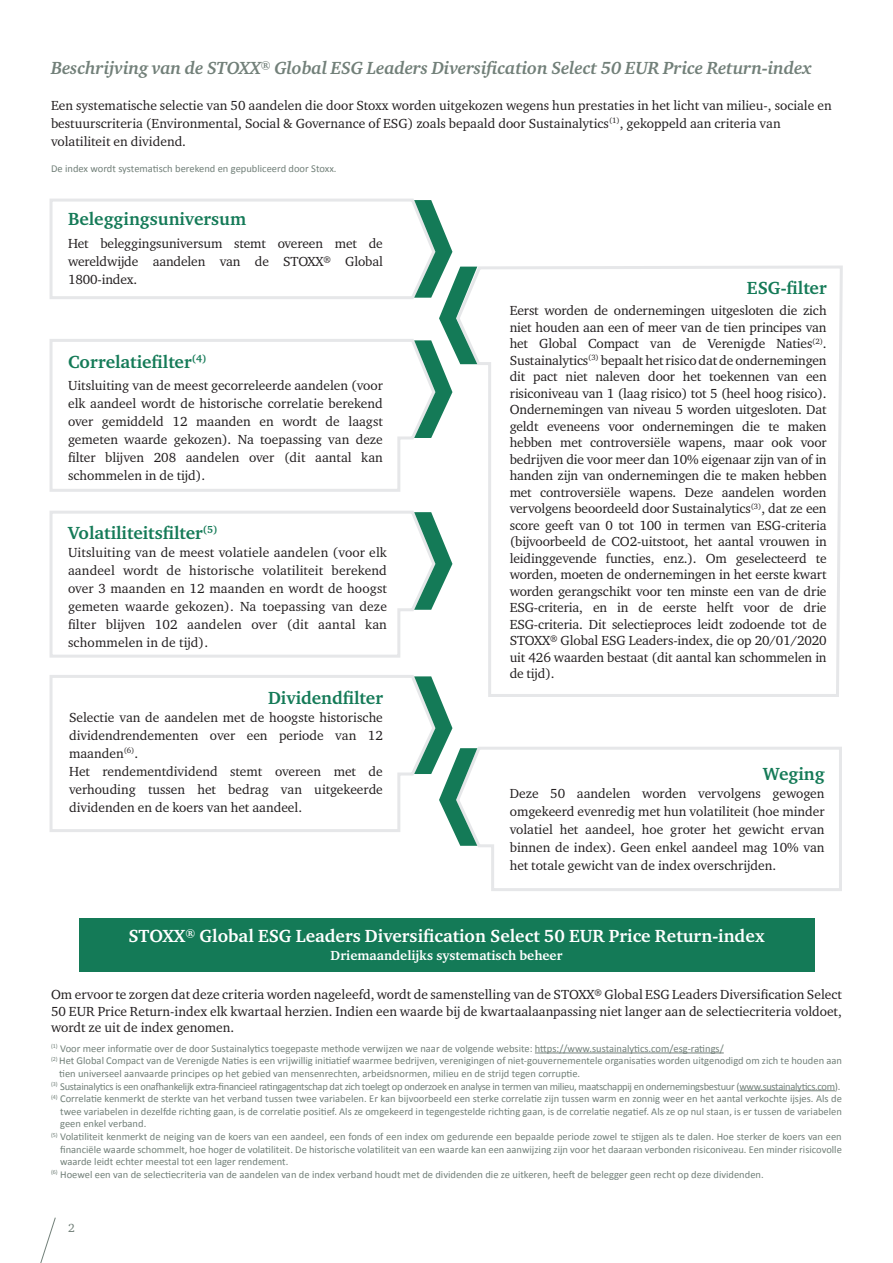
<style>
.page{position:relative;width:893px;height:1263px;background:#fff}
.page>*{position:absolute;margin:0;border:0;box-sizing:border-box;transform-origin:0 0}
.t1{font:700 18px "Charter ITC Pro";color:#147a57}
.t2{font:italic 700 18px "Charter ITC Pro";letter-spacing:-.01em;color:#728079}
.t3{font:700 18px "Charter ITC Pro";color:#fff}
.t4{font:13.5px/16.5px "Charter ITC Pro";color:#231f20;text-align:justify}
.t5{font:700 13.5px "Charter ITC Pro";color:#fff}
.t6{font:12px "Charter";color:#728079}
.t7{font:10.5px "Calibri";color:#728079}
.t8{font:10.5px "Calibri";letter-spacing:-.03em;color:#728079}
</style>
<div class="page">
<div style="left:79px;top:918px;width:735px;height:54px;background:#147a57"></div>
<hr style="left:535px;top:1052px;width:189px;height:1px;background:#728079">
<hr style="left:739px;top:1090px;width:96px;height:1px;background:#728079">
<svg style="left:477px;top:265px;width:366px;height:432px"></svg>
<svg style="left:49px;top:438px;width:365px;height:54px"></svg>
<svg style="left:49px;top:511px;width:365px;height:147px"></svg>
<svg style="left:49px;top:675px;width:365px;height:157px"></svg>
<svg style="left:477px;top:747px;width:365px;height:144px"></svg>
<svg style="left:49px;top:198px;width:428px;height:240px"></svg>
<svg style="left:414px;top:512px;width:38px;height:98px"></svg>
<svg style="left:414px;top:676px;width:63px;height:170px"></svg>
<svg style="left:40px;top:1217px;width:16px;height:46px"></svg>
<h1 class="t2" style="left:51px;top:56px;width:762px">Beschrijving van de STOXX® Global ESG Leaders Diversification Select 50 EUR Price Return-index</h1>
<p class="t4" style="left:51px;top:96px;width:782px;line-height:18px;text-align:left">Een systematische selectie van 50 aandelen die door Stoxx worden uitgekozen wegens hun prestaties in het licht van milieu-, sociale en bestuurscriteria (Environmental, Social &amp; Governance of ESG) zoals bepaald door Sustainalytics<sup>(1)</sup>, gekoppeld aan criteria van volatiliteit en dividend.</p>
<p class="t7" style="left:51px;top:161px;width:287px">De index wordt systematisch berekend en gepubliceerd door Stoxx.</p>
<h1 class="t1" style="left:68px;top:208px;width:180px">Beleggingsuniversum</h1>
<p class="t4" style="left:68px;top:234px;width:316px;line-height:18px">Het beleggingsuniversum stemt overeen met de wereldwijde aandelen van de STOXX® Global 1800-index.</p>
<h1 class="t1" style="left:747px;top:277px;width:81px">ESG-filter</h1>
<p class="t4" style="left:510px;top:302px;width:318px">Eerst worden de ondernemingen uitgesloten die zich niet houden aan een of meer van de tien principes van het Global Compact van de Verenigde Naties<sup>(2)</sup>.<br>Sustainalytics<sup>(3)</sup> bepaalt het risico dat de ondernemingen dit pact niet naleven door het toekennen van een risiconiveau van 1 (laag risico) tot 5 (heel hoog risico).<br>Ondernemingen van niveau 5 worden uitgesloten. Dat geldt eveneens voor ondernemingen die te maken hebben met controversiële wapens, maar ook voor bedrijven die voor meer dan 10% eigenaar zijn van of in handen zijn van ondernemingen die te maken hebben met controversiële wapens. Deze aandelen worden vervolgens beoordeeld door Sustainalytics<sup>(3)</sup>, dat ze een score geeft van 0 tot 100 in termen van ESG-criteria (bijvoorbeeld de CO2-uitstoot, het aantal vrouwen in leidinggevende functies, enz.). Om geselecteerd te worden, moeten de ondernemingen in het eerste kwart worden gerangschikt voor ten minste een van de drie ESG-criteria, en in de eerste helft voor de drie ESG-criteria. Dit selectieproces leidt zodoende tot de STOXX® Global ESG Leaders-index, die op 20/01/2020 uit 426 waarden bestaat (dit aantal kan schommelen in de tijd).</p>
<h1 class="t1" style="left:68px;top:350px;width:140px">Correlatiefilter<sup>(4)</sup></h1>
<p class="t4" style="left:68px;top:376px;width:316px;line-height:18px">Uitsluiting van de meest gecorreleerde aandelen (voor elk aandeel wordt de historische correlatie berekend over gemiddeld 12 maanden en wordt de laagst gemeten waarde gekozen). Na toepassing van deze filter blijven 208 aandelen over (dit aantal kan schommelen in de tijd).</p>
<h1 class="t1" style="left:68px;top:521px;width:151px">Volatiliteitsfilter<sup>(5)</sup></h1>
<p class="t4" style="left:68px;top:543px;width:320px;line-height:18px">Uitsluiting van de meest volatiele aandelen (voor elk aandeel wordt de historische volatiliteit berekend over 3 maanden en 12 maanden en wordt de hoogst gemeten waarde gekozen). Na toepassing van deze filter blijven 102 aandelen over (dit aantal kan schommelen in de tijd).</p>
<h1 class="t1" style="left:268px;top:686px;width:116px">Dividendfilter</h1>
<p class="t4" style="left:69px;top:708px;width:315px;line-height:18px;text-align:left">Selectie van de aandelen met de hoogste historische dividendrendementen over een periode van 12 maanden<sup>(6)</sup>.<br>Het rendementdividend stemt overeen met de verhouding tussen het bedrag van uitgekeerde dividenden en de koers van het aandeel.</p>
<h1 class="t1" style="left:763px;top:763px;width:63px">Weging</h1>
<p class="t4" style="left:510px;top:784px;width:316px;line-height:18px">Deze 50 aandelen worden vervolgens gewogen omgekeerd evenredig met hun volatiliteit (hoe minder volatiel het aandeel, hoe groter het gewicht ervan binnen de index). Geen enkel aandeel mag 10% van het totale gewicht van de index overschrijden.</p>
<h1 class="t3" style="left:128px;top:925px;width:638px">STOXX® Global ESG Leaders Diversification Select 50 EUR Price Return-index</h1>
<p class="t5" style="left:331px;top:947px;width:233px">Driemaandelijks systematisch beheer</p>
<p class="t4" style="left:51px;top:986px;width:792px">Om ervoor te zorgen dat deze criteria worden nageleefd, wordt de samenstelling van de STOXX® Global ESG Leaders Diversification Select 50 EUR Price Return-index elk kwartaal herzien. Indien een waarde bij de kwartaalaanpassing niet langer aan de selectiecriteria voldoet, wordt ze uit de index genomen.</p>
<p class="t7" style="left:51px;top:1041px;width:674px"><sup>(1)</sup> Voor meer informatie over de door Sustainalytics toegepaste methode verwijzen we naar de volgende website: https://www.sustainalytics.com/esg-ratings/</p>
<p class="t7" style="left:51px;top:1053px;width:792px"><sup>(2)</sup> Het Global Compact van de Verenigde Naties is een vrijwillig initiatief waarmee bedrijven, verenigingen of niet-gouvernementele organisaties worden uitgenodigd om zich te houden aan</p>
<p class="t7" style="left:59px;top:1066px;width:523px">tien universeel aanvaarde principes op het gebied van mensenrechten, arbeidsnormen, milieu en de strijd tegen corruptie.</p>
<p class="t8" style="left:51px;top:1079px;width:791px"><sup>(3)</sup> Sustainalytics is een onafhankelijk extra-financieel ratingagentschap dat zich toelegt op onderzoek en analyse in termen van milieu, maatschappij en ondernemingsbestuur (www.sustainalytics.com).</p>
<p class="t7" style="left:51px;top:1091px;width:792px"><sup>(4)</sup> Correlatie kenmerkt de sterkte van het verband tussen twee variabelen. Er kan bijvoorbeeld een sterke correlatie zijn tussen warm en zonnig weer en het aantal verkochte ijsjes. Als de</p>
<p class="t7" style="left:60px;top:1104px;width:783px">twee variabelen in dezelfde richting gaan, is de correlatie positief. Als ze omgekeerd in tegengestelde richting gaan, is de correlatie negatief. Als ze op nul staan, is er tussen de variabelen</p>
<p class="t7" style="left:60px;top:1116px;width:88px">geen enkel verband.</p>
<p class="t7" style="left:51px;top:1129px;width:792px"><sup>(5)</sup> Volatiliteit kenmerkt de neiging van de koers van een aandeel, een fonds of een index om gedurende een bepaalde periode zowel te stijgen als te dalen. Hoe sterker de koers van een</p>
<p class="t7" style="left:60px;top:1142px;width:783px">financiële waarde schommelt, hoe hoger de volatiliteit. De historische volatiliteit van een waarde kan een aanwijzing zijn voor het daaraan verbonden risiconiveau. Een minder risicovolle</p>
<p class="t7" style="left:60px;top:1154px;width:230px">waarde leidt echter meestal tot een lager rendement.</p>
<p class="t7" style="left:51px;top:1167px;width:714px"><sup>(6)</sup> Hoewel een van de selectiecriteria van de aandelen van de index verband houdt met de dividenden die ze uitkeren, heeft de belegger geen recht op deze dividenden.</p>
<p class="t6" style="left:68px;top:1218px;width:8px">2</p>
</div>
